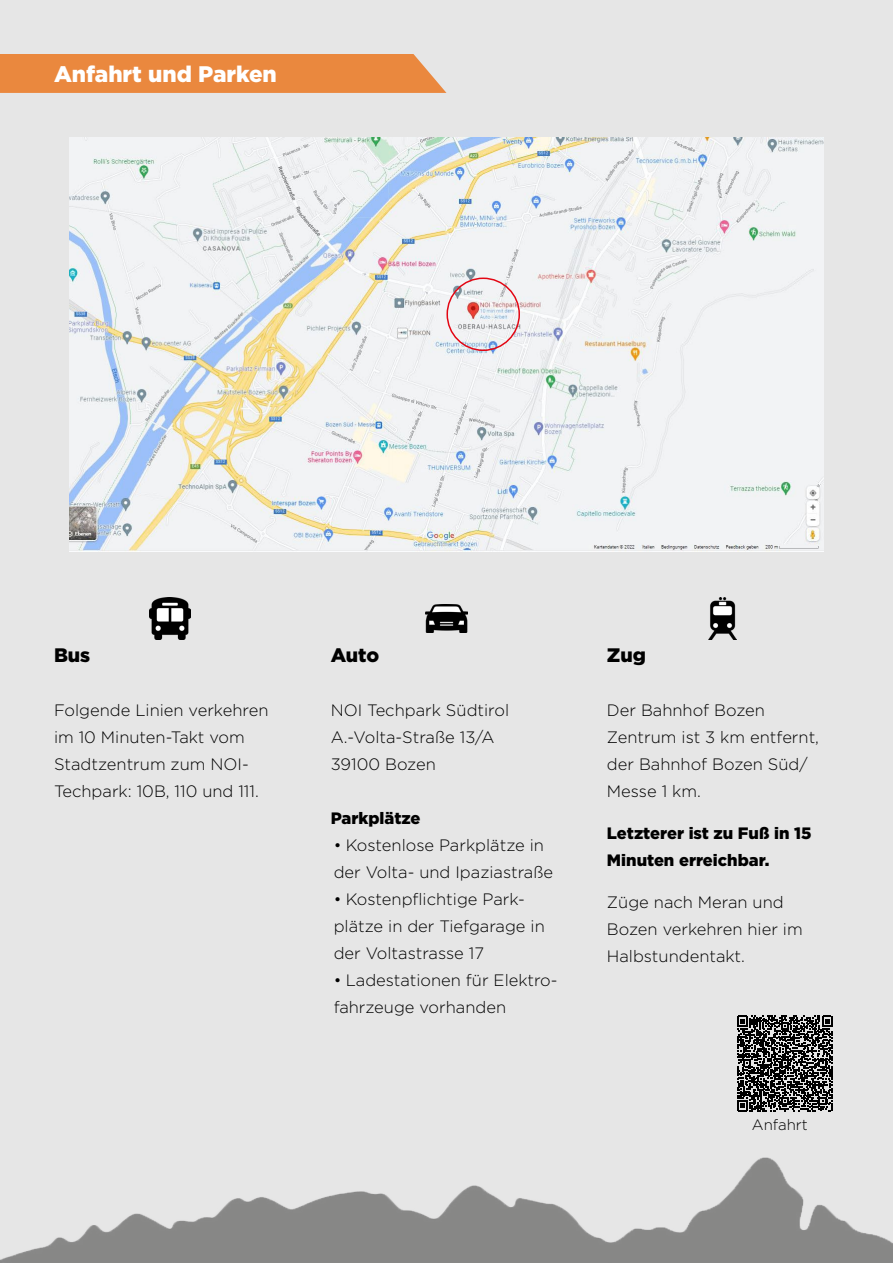
<style>
.page{position:relative;width:893px;height:1263px;background:#e6e6e6}
.page>*{position:absolute;margin:0;border:0;box-sizing:border-box;transform-origin:0 0}
.t1{font:900 22.5px "Gotham";color:#fff}
.t2{font:900 19.5px "Gotham";color:#000}
.t3{font:300 16.5px/27px "Gotham";color:#000}
.t4{font:900 16.5px/27px "Gotham";color:#000}
.t5{font:300 15px "Gotham";color:#000}
</style>
<div class="page">
<div style="left:0;top:54px;width:446px;height:39px;background:#ea883e"></div>
<img style="left:0;top:1111px;width:893px;height:152px">
<img style="left:149px;top:597px;width:42px;height:42px">
<img style="left:425px;top:604px;width:42px;height:29px">
<img style="left:709px;top:597px;width:28px;height:42px">
<img style="left:70px;top:137px;width:753px;height:414px">
<svg style="left:737px;top:1015px;width:96px;height:96px"></svg>
<div style="left:446px;top:278px;width:74px;height:73px;border:2px solid #e30613;border-radius:50%"></div>
<h1 class="t1" style="left:54px;top:61px;width:224px">Anfahrt und Parken</h1>
<p class="t2" style="left:54px;top:644px;width:38px">Bus</p>
<p class="t3" style="left:54px;top:697px;width:216px">Folgende Linien verkehren im 10 Minuten-Takt vom<br>Stadtzentrum zum NOI-<br>Techpark: 10B, 110 und 111.</p>
<p class="t2" style="left:331px;top:644px;width:50px">Auto</p>
<p class="t3" style="left:331px;top:697px;width:180px">NOI Techpark Südtirol<br>A.-Volta-Straße 13/A<br>39100 Bozen</p>
<p class="t4" style="left:331px;top:804px;width:91px">Parkplätze</p>
<p class="t3" style="left:334px;top:832px;width:221px">• Kostenlose Parkplätze in der Volta- und Ipaziastraße</p>
<p class="t3" style="left:334px;top:886px;width:213px">• Kostenpflichtige Park&shy;plätze in der Tiefgarage in der Voltastrasse 17</p>
<p class="t3" style="left:334px;top:967px;width:225px">• Ladestationen für Elektro&shy;fahrzeuge vorhanden</p>
<p class="t2" style="left:607px;top:644px;width:41px">Zug</p>
<p class="t3" style="left:607px;top:697px;width:214px">Der Bahnhof Bozen<br>Zentrum ist 3 km entfernt, der Bahnhof Bozen Süd/<br>Messe 1 km.</p>
<p class="t4" style="left:607px;top:819px;width:206px">Letzterer ist zu Fuß in 15<br>Minuten erreichbar.</p>
<p class="t3" style="left:607px;top:889px;width:197px">Züge nach Meran und<br>Bozen verkehren hier im<br>Halbstundentakt.</p>
<p class="t5" style="left:752px;top:1117px;width:58px">Anfahrt</p>
</div>
